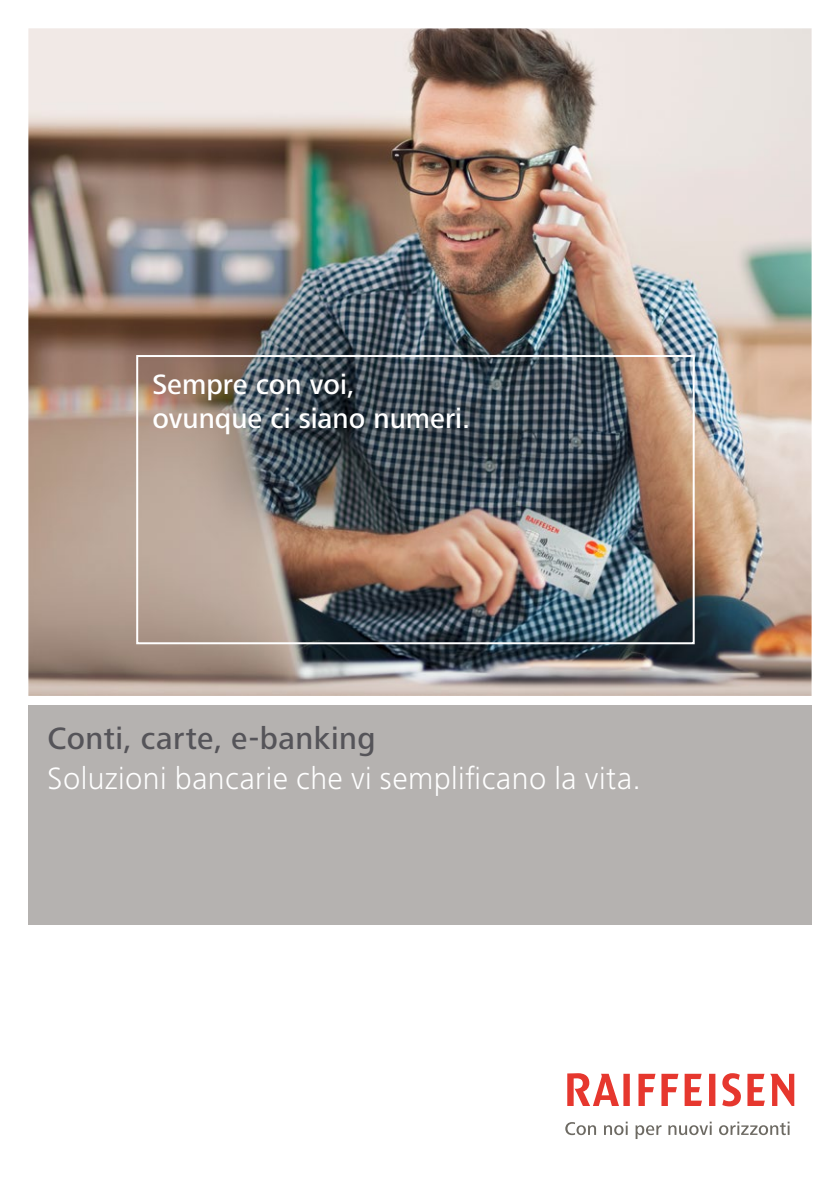
<style>
.page{position:relative;width:840px;height:1191px;background:#fff}
.page>*{position:absolute;margin:0;border:0;box-sizing:border-box;transform-origin:0 0}
.t1{font:300 32px "Frutiger Next LT";letter-spacing:.015em;color:#fff}
.t2{font:500 32px "Frutiger Next LT";letter-spacing:.015em;color:#555459}
.t3{font:500 29px/34.8px "Frutiger Next LT";color:#fff}
</style>
<div class="page">
<img style="left:28px;top:28px;width:783px;height:668px">
<div style="left:28px;top:705px;width:783px;height:219px;background:#b5b2b0"></div>
<div style="left:136px;top:355px;width:558px;height:289px;border:2px solid #fff"></div>
<svg style="left:567px;top:1073px;width:226px;height:33px"></svg>
<svg style="left:565px;top:1121px;width:224px;height:18px"></svg>
<p class="t3" style="left:152px;top:366px;width:319px">Sempre con voi, ovunque ci siano numeri.</p>
<p class="t2" style="left:47px;top:720px;width:329px">Conti, carte, e-banking</p>
<p class="t1" style="left:47px;top:760px;width:594px">Soluzioni bancarie che vi semplificano la vita.</p>
</div>
